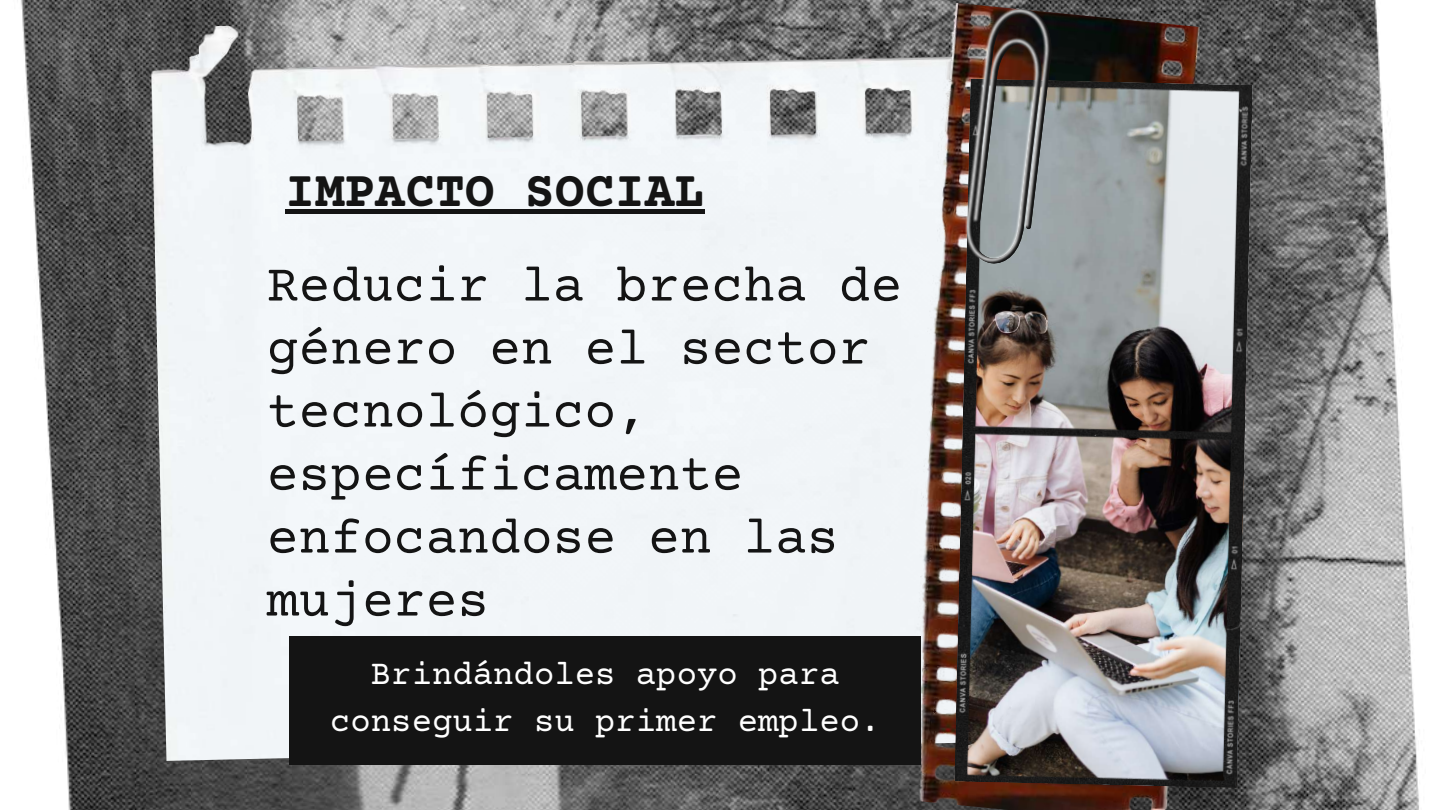
<style>
.page{position:relative;width:1440px;height:810px;background:#fff}
.page>*{position:absolute;margin:0;border:0;box-sizing:border-box;transform-origin:0 0}
.t1{font:53px/63px "Courier Prime";color:#141414}
.t2{font:700 50px "Courier Prime";color:#141414}
.t3{font:34px/47.2px "Courier Prime";color:#fff;text-align:center}
</style>
<div class="page">
<img style="left:21px;top:0;width:1398px;height:810px">
<img style="left:150px;top:5px;width:714px;height:756px">
<img style="left:864px;top:2px;width:426px;height:808px">
<img style="left:954px;top:79px;width:299px;height:709px">
<div style="left:290px;top:637px;width:631px;height:128px;background:#141414"></div>
<svg style="left:960px;top:0;width:100px;height:278px;background:#798081"></svg>
<img style="left:958px;top:2px;width:99px;height:268px">
<div style="left:285px;top:209px;width:420px;height:5px;background:#141414"></div>
<p class="t2" style="left:285px;top:167px;width:421px">IMPACTO SOCIAL</p>
<p class="t1" style="left:267px;top:257px;width:637px">Reducir la brecha de género en el sector tecnológico, específicamente enfocandose en las mujeres</p>
<p class="t3" style="left:330px;top:652px;width:552px">Brindándoles apoyo para conseguir su primer empleo.</p>
</div>
